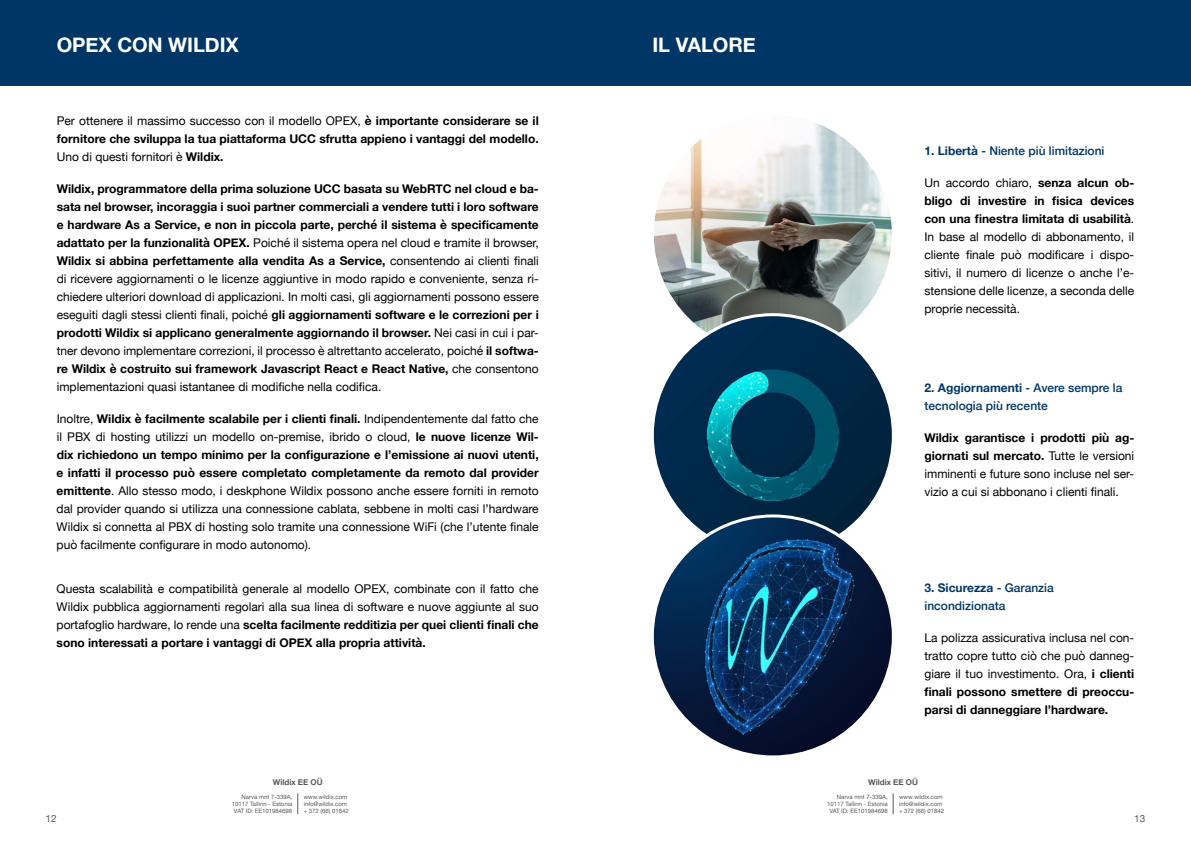
<style>
.page{position:relative;width:1191px;height:842px;background:#fff}
.page>*{position:absolute;margin:0;border:0;box-sizing:border-box;transform-origin:0 0}
.t1{font:700 20px "Helvetica Neue";color:#fff}
.t2{font:12px/18px "Helvetica Neue";color:#000;text-align:justify}
.t3{font:700 12px/18px "Helvetica Neue";color:#000;text-align:justify}
.t4{font:500 12px/18px "Helvetica Neue";color:#003665}
.t5{font:10px "Helvetica Neue";color:#58595b}
.t6{font:700 8px "Helvetica Neue";color:#58595b}
.t7{font:6px/7.2px "Helvetica Neue";color:#58595b;text-align:right}
.s1{font-weight:400}
.s2{font-weight:700}
</style>
<div class="page">
<div style="left:0;top:0;width:595px;height:85px;background:#003665"></div>
<div style="left:595px;top:0;width:596px;height:85px;background:#003665"></div>
<svg style="left:297px;top:793px;width:1px;height:21px"></svg>
<svg style="left:893px;top:793px;width:1px;height:21px"></svg>
<img style="left:652px;top:113px;width:241px;height:241px;border-radius:120px">
<img style="left:652px;top:315px;width:241px;height:241px;border-radius:120px">
<img style="left:655px;top:517px;width:236px;height:237px">
<h1 class="t1" style="left:57px;top:29px;width:184px">OPEX CON WILDIX</h1>
<p class="t3" style="left:57px;top:112px;width:483px"><span class="s1">Per ottenere il massimo successo con il modello OPEX,</span> è importante considerare se il fornitore che sviluppa la tua piattaforma UCC sfrutta appieno i vantaggi del modello.<br><span class="s1">Uno di questi fornitori è</span> Wildix.</p>
<p class="t3" style="left:57px;top:180px;width:483px">Wildix, programmatore della prima soluzione UCC basata su WebRTC nel cloud e ba&shy;sata nel browser, incoraggia i suoi partner commerciali a vendere tutti i loro software e hardware As a Service, e non in piccola parte, perché il sistema è specificamente adattato per la funzionalità OPEX. <span class="s1">Poiché il sistema opera nel cloud e tramite il browser, </span>Wildix si abbina perfettamente alla vendita As a Service, <span class="s1">consentendo ai clienti finali di ricevere aggiornamenti o le licenze aggiuntive in modo rapido e conveniente, senza ri&shy;chiedere ulteriori download di applicazioni. In molti casi, gli aggiornamenti possono essere eseguiti dagli stessi clienti finali, poiché</span> gli aggiornamenti software e le correzioni per i prodotti Wildix si applicano generalmente aggiornando il browser. <span class="s1">Nei casi in cui i par&shy;tner devono implementare correzioni, il processo è altrettanto accelerato, poiché</span> il softwa&shy;re Wildix è costruito sui framework Javascript React e React Native, <span class="s1">che consentono implementazioni quasi istantanee di modifiche nella codifica.</span></p>
<p class="t2" style="left:57px;top:410px;width:483px">Inoltre, <span class="s2">Wildix è facilmente scalabile per i clienti finali.</span> Indipendentemente dal fatto che il PBX di hosting utilizzi un modello on-premise, ibrido o cloud, <span class="s2">le nuove licenze Wil&shy;dix richiedono un tempo minimo per la configurazione e l’emissione ai nuovi utenti, e infatti il processo può essere completato completamente da remoto dal provider emittente</span>. Allo stesso modo, i deskphone Wildix possono anche essere forniti in remoto dal provider quando si utilizza una connessione cablata, sebbene in molti casi l’hardware Wildix si connetta al PBX di hosting solo tramite una connessione WiFi (che l’utente finale può facilmente configurare in modo autonomo).</p>
<p class="t2" style="left:57px;top:581px;width:483px">Questa scalabilità e compatibilità generale al modello OPEX, combinate con il fatto che Wildix pubblica aggiornamenti regolari alla sua linea di software e nuove aggiunte al suo portafoglio hardware, lo rende una <span class="s2">scelta facilmente redditizia per quei clienti finali che sono interessati a portare i vantaggi di OPEX alla propria attività.</span></p>
<h1 class="t1" style="left:652px;top:29px;width:105px">IL VALORE</h1>
<p class="t4" style="left:924px;top:141px;width:182px"><span class="s2">1. Libertà</span> - Niente più limitazioni</p>
<p class="t2" style="left:924px;top:175px;width:211px">Un accordo chiaro, <span class="s2">senza alcun ob&shy;bligo di investire in fisica devices con una finestra limitata di usabilità</span>.<br>In base al modello di abbonamento, il cliente finale può modificare i dispo&shy;sitivi, il numero di licenze o anche l’e&shy;stensione delle licenze, a seconda delle proprie necessità.</p>
<p class="t4" style="left:924px;top:378px;width:200px"><span class="s2">2. Aggiornamenti</span> - Avere sempre la tecnologia più recente</p>
<p class="t2" style="left:924px;top:429px;width:211px"><span class="s2">Wildix garantisce i prodotti più ag&shy;giornati sul mercato.</span> Tutte le versioni imminenti e future sono incluse nel ser&shy;vizio a cui si abbonano i clienti finali.</p>
<p class="t4" style="left:924px;top:578px;width:131px"><span class="s2">3. Sicurezza</span> - Garanzia incondizionata</p>
<p class="t2" style="left:924px;top:630px;width:211px">La polizza assicurativa inclusa nel con&shy;tratto copre tutto ciò che può danneg&shy;giare il tuo investimento. Ora, <span class="s2">i clienti finali possono smettere di preoccu&shy;parsi di danneggiare l’hardware.</span></p>
<p class="t6" style="left:273px;top:776px;width:51px">Wildix EE OÜ</p>
<p class="t7" style="left:232px;top:794px;width:62px">Narva mnt 7-339A,<br>10117 Tallinn - Estonia<br>VAT ID: EE101984698</p>
<p class="t7" style="left:304px;top:794px;width:47px;text-align:left">www.wildix.com info@wildix.com + 372 (66) 01842</p>
<p class="t6" style="left:868px;top:776px;width:51px">Wildix EE OÜ</p>
<p class="t7" style="left:827px;top:794px;width:62px">Narva mnt 7-339A,<br>10117 Tallinn - Estonia<br>VAT ID: EE101984698</p>
<p class="t7" style="left:899px;top:794px;width:47px;text-align:left">www.wildix.com info@wildix.com + 372 (66) 01842</p>
<p class="t5" style="left:46px;top:811px;width:13px">12</p>
<p class="t5" style="left:1134px;top:811px;width:13px">13</p>
</div>
